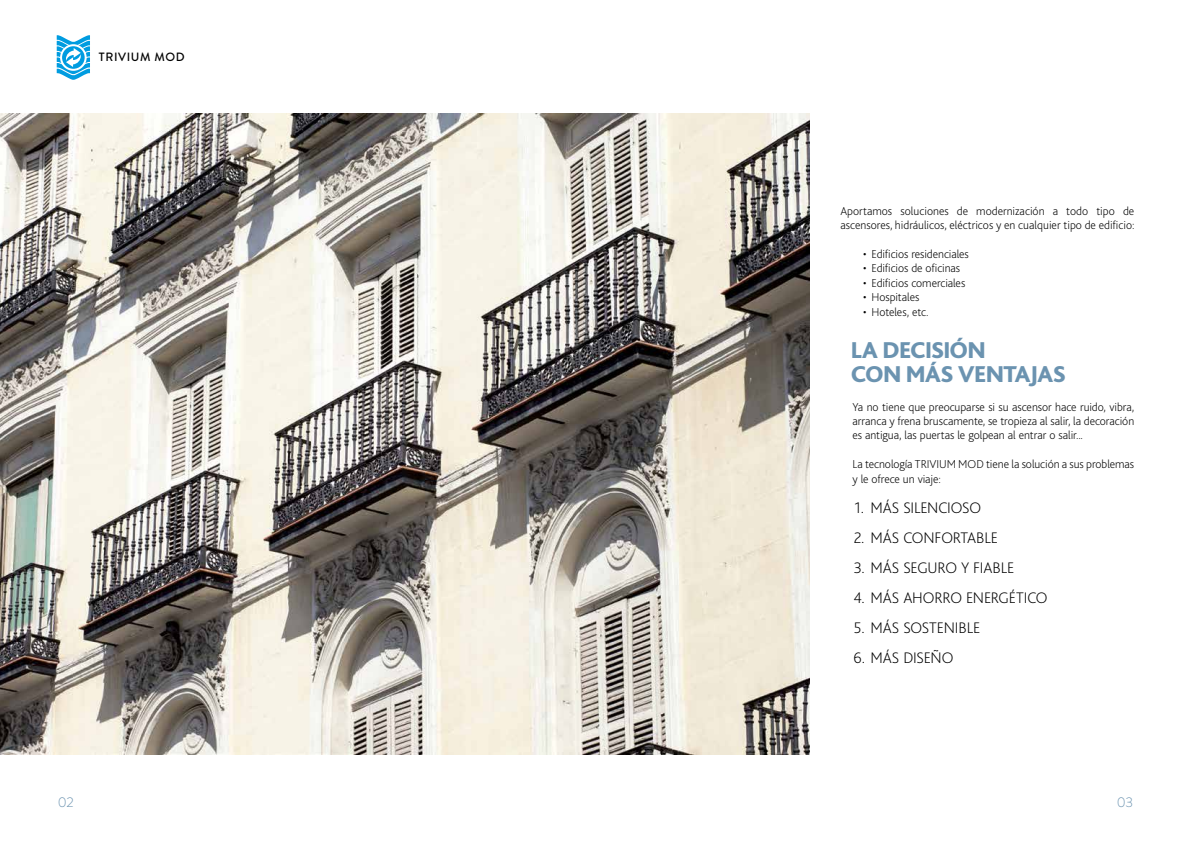
<style>
.page{position:relative;width:1191px;height:842px;background:#fff}
.page>*{position:absolute;margin:0;border:0;box-sizing:border-box;transform-origin:0 0}
.t1{font:800 24px/24px "Bliss";letter-spacing:-.01em;color:#6b93b0}
.t2{font:200 16px "Bliss";letter-spacing:-.005em;color:#000}
.t3{font:300 14px "Brandon Grotesque";color:#6b93b0}
.t4{font:200 12px/14.4px "Bliss";color:#000}
.t5{font:500 12px "Brandon Grotesque";letter-spacing:.05em;color:#000}
</style>
<div class="page">
<svg style="left:57px;top:35px;width:33px;height:45px"></svg>
<img style="left:0;top:113px;width:809px;height:642px">
<p class="t5" style="left:99px;top:49px;width:87px">TRIVIUM MOD</p>
<p class="t4" style="left:840px;top:204px;width:296px">Aportamos soluciones de modernización a todo tipo de ascensores, hidráulicos, eléctricos y en cualquier tipo de edificio:</p>
<p class="t4" style="left:863px;top:247px;width:107px">• Edificios residenciales</p>
<p class="t4" style="left:863px;top:261px;width:99px">• Edificios de oficinas</p>
<p class="t4" style="left:863px;top:276px;width:104px">• Edificios comerciales</p>
<p class="t4" style="left:863px;top:290px;width:58px">• Hospitales</p>
<p class="t4" style="left:863px;top:305px;width:67px">• Hoteles, etc.</p>
<h1 class="t1" style="left:851px;top:339px;width:216px">LA DECISIÓN<br>CON MÁS VENTAJAS</h1>
<p class="t4" style="left:852px;top:400px;width:283px;text-align:justify">Ya no tiene que preocuparse si su ascensor hace ruido, vibra, arranca y frena bruscamente, se tropieza al salir, la decoración es antigua, las puertas le golpean al entrar o salir...</p>
<p class="t4" style="left:852px;top:457px;width:283px">La tecnología TRIVIUM MOD tiene la solución a sus problemas y le ofrece un viaje:</p>
<h2 class="t2" style="left:853px;top:499px;width:129px">1. MÁS SILENCIOSO</h2>
<h2 class="t2" style="left:853px;top:529px;width:146px">2. MÁS CONFORTABLE</h2>
<h2 class="t2" style="left:853px;top:559px;width:162px">3. MÁS SEGURO Y FIABLE</h2>
<h2 class="t2" style="left:853px;top:589px;width:196px">4. MÁS AHORRO ENERGÉTICO</h2>
<h2 class="t2" style="left:853px;top:619px;width:128px">5. MÁS SOSTENIBLE</h2>
<h2 class="t2" style="left:853px;top:649px;width:102px">6. MÁS DISEÑO</h2>
<p class="t3" style="left:58px;top:792px;width:17px">02</p>
<p class="t3" style="left:1117px;top:792px;width:18px">03</p>
</div>
